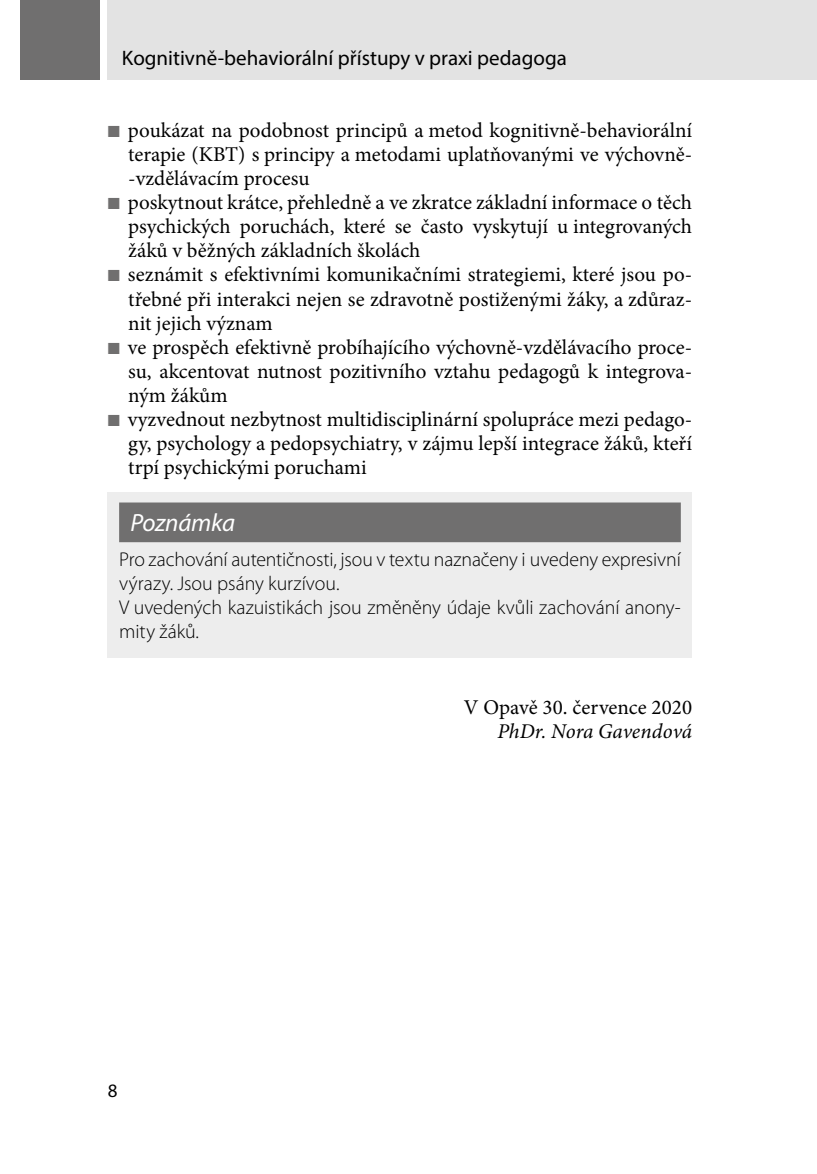
<style>
.page{position:relative;width:817px;height:1174px;background:#fff}
.page>*{position:absolute;margin:0;border:0;box-sizing:border-box;transform-origin:0 0}
.t1{font:italic 25px "Myriad Pro";letter-spacing:-.015em;color:#fff}
.podbarveni_40K{font:21px/24px "Minion Pro";color:#000;text-align:justify}
.t2{font:21px "Myriad Pro";color:#000}
.podbarveni_40K-2{font:italic 21px "Minion Pro";letter-spacing:.005em;color:#000}
.t3{font:300 20px/24px "Myriad Pro";letter-spacing:-.005em;color:#000}
._14__Stranova_cislic{font:19px "Myriad Pro";color:#000}
.s1{font-family:"Free Serif";font-size:16px;color:#706f6f}
</style>
<div class="page">
<div style="left:108px;top:0;width:708px;height:79px;background:#e3e3e3"></div>
<div style="left:20px;top:0;width:79px;height:79px;background:#706f6f"></div>
<div style="left:108px;top:492px;width:584px;height:166px;background:#ededed"></div>
<div style="left:119px;top:502px;width:561px;height:40px;background:#706f6f"></div>
<p class="t2" style="left:122px;top:45px;width:446px">Kognitivně-behaviorální přístupy v praxi pedagoga</p>
<p class="podbarveni_40K" style="left:128px;top:119px;width:565px;text-indent:-20px"><span class="s1">■</span> poukázat na podobnost principů a metod kognitivně-behaviorální terapie (KBT) s principy a metodami uplatňovanými ve výchovně--vzdělávacím procesu</p>
<p class="podbarveni_40K" style="left:128px;top:191px;width:565px;text-indent:-20px"><span class="s1">■</span> poskytnout krátce, přehledně a ve zkratce základní informace o těch psychických poruchách, které se často vyskytují u integrovaných žáků v běžných základních školách</p>
<p class="podbarveni_40K" style="left:128px;top:263px;width:565px;text-indent:-20px"><span class="s1">■</span> seznámit s efektivními komunikačními strategiemi, které jsou po&shy;třebné při interakci nejen se zdravotně postiženými žáky, a zdůraz&shy;nit jejich význam</p>
<p class="podbarveni_40K" style="left:128px;top:335px;width:565px;text-indent:-20px"><span class="s1">■</span> ve prospěch efektivně probíhajícího výchovně-vzdělávacího proce&shy;su, akcentovat nutnost pozitivního vztahu pedagogů k integrova&shy;ným žákům</p>
<p class="podbarveni_40K" style="left:128px;top:407px;width:565px;text-indent:-20px"><span class="s1">■</span> vyzvednout nezbytnost multidisciplinární spolupráce mezi pedago&shy;gy, psychology a pedopsychiatry, v zájmu lepší integrace žáků, kteří trpí psychickými poruchami</p>
<p class="t1" style="left:130px;top:507px;width:106px">Poznámka</p>
<p class="t3" style="left:119px;top:547px;width:563px">Pro zachování autentičnosti, jsou v textu naznačeny i uvedeny expresivní výrazy. Jsou psány kurzívou.<br>V uvedených kazuistikách jsou změněny údaje kvůli zachování anony&shy;mity žáků.</p>
<p class="_14__Stranova_cislic" style="left:108px;top:1078px;width:11px">8</p>
<p class="podbarveni_40K" style="left:463px;top:695px;width:230px">V Opavě 30. července 2020</p>
<p class="podbarveni_40K-2" style="left:497px;top:716px;width:196px">PhDr. Nora Gavendová</p>
</div>
